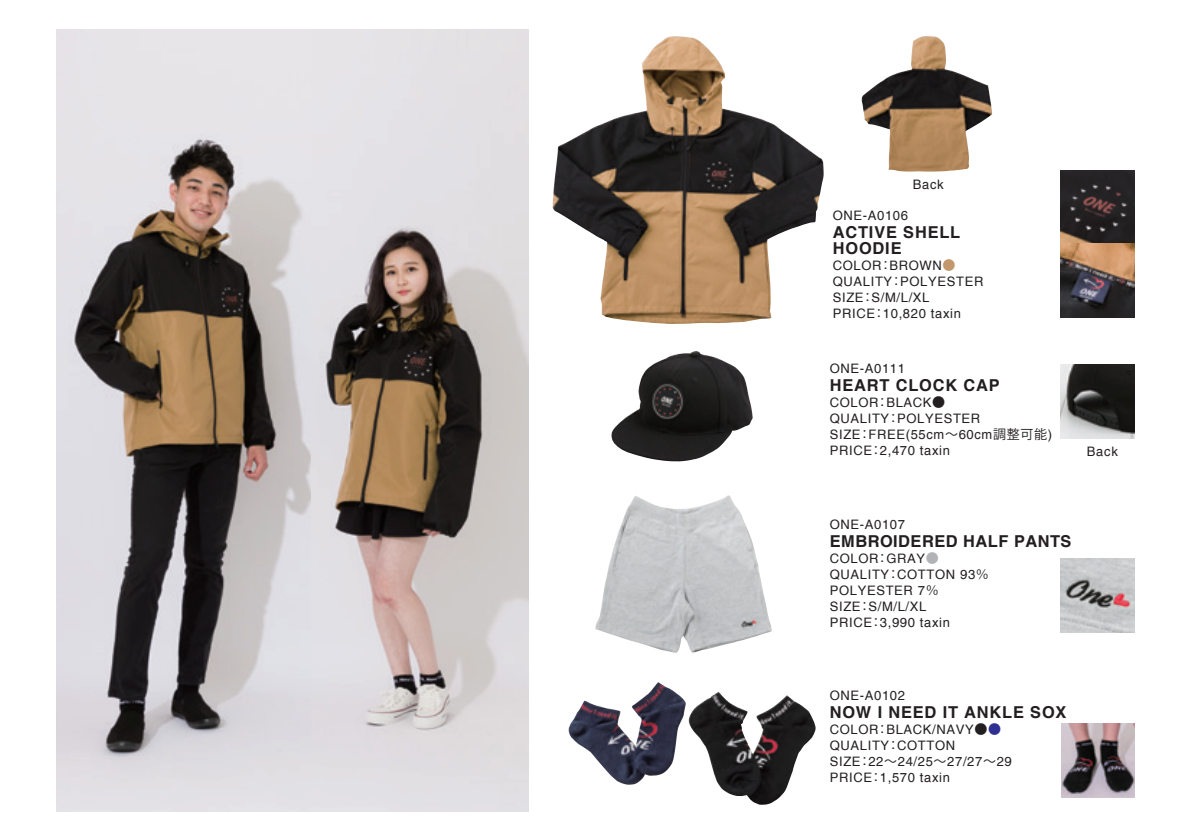
<style>
.page{position:relative;width:1191px;height:840px;background:#fff}
.page>*{position:absolute;margin:0;border:0;box-sizing:border-box;transform-origin:0 0}
.t1{font:700 16.4px/16px "Helvetica";letter-spacing:.05em;color:#231f20}
.t2{font:700 16.4px "Helvetica";letter-spacing:.03em;color:#231f20}
.t3{font:13px/16px "Helvetica";letter-spacing:.05em;color:#231f20}
.t4{font:13px "Koz Go Pr 6 N";color:#231f20}
.s1{font-family:"Koz Go Pr 6 N";color:#c3976d}
.s2{font-family:"Koz Go Pr 6 N"}
.s3{font-family:"Koz Go Pr 6 N";color:#b2b3b7}
.s4{font-family:"Koz Go Pr 6 N";color:#2e3092}
</style>
<div class="page">
<img style="left:861px;top:36px;width:131px;height:135px">
<img style="left:57px;top:30px;width:254px;height:781px">
<img style="left:311px;top:30px;width:217px;height:781px">
<img style="left:611px;top:351px;width:141px;height:110px">
<img style="left:552px;top:37px;width:271px;height:287px">
<img style="left:595px;top:495px;width:177px;height:157px">
<img style="left:1060px;top:170px;width:74px;height:147px">
<img style="left:1060px;top:365px;width:74px;height:73px">
<img style="left:568px;top:682px;width:118px;height:102px">
<img style="left:688px;top:692px;width:127px;height:112px">
<img style="left:1061px;top:723px;width:73px;height:74px">
<img style="left:1060px;top:558px;width:74px;height:73px">
<p class="t3" style="left:913px;top:177px;width:32px">Back</p>
<p class="t3" style="left:832px;top:207px;width:77px">ONE A- 0106</p>
<p class="t1" style="left:832px;top:224px;width:129px">ACTIVE SHELL<br>HOODIE</p>
<p class="t3" style="left:889px;top:257px;width:68px">BROWN<span class="s1">●</span></p>
<p class="t3" style="left:832px;top:257px;width:50px">COLOR</p>
<p class="t4" style="left:879px;top:258px;width:14px">：</p>
<p class="t3" style="left:871px;top:273px;width:60px;text-indent:-39px">QUALITY<br>S M/ L/ /XL</p>
<p class="t3" style="left:900px;top:273px;width:85px">POLYESTER</p>
<p class="t4" style="left:889px;top:274px;width:14px">：</p>
<p class="t3" style="left:832px;top:289px;width:32px">SIZE</p>
<p class="t4" style="left:861px;top:290px;width:14px">：</p>
<p class="t3" style="left:832px;top:305px;width:44px">PRICE</p>
<p class="t3" style="left:872px;top:305px;width:90px"><span class="s2">：</span>10,820 taxin</p>
<p class="t3" style="left:829px;top:360px;width:77px">ONE A- 0111</p>
<p class="t1" style="left:829px;top:377px;width:172px">HEART CLOCK CAP</p>
<p class="t3" style="left:886px;top:394px;width:60px">BLACK<span class="s2">●</span></p>
<p class="t3" style="left:829px;top:394px;width:50px">COLOR</p>
<p class="t4" style="left:876px;top:394px;width:14px">：</p>
<p class="t3" style="left:868px;top:410px;width:185px;text-indent:-39px">QUALITY<br>FREE(55cm<span class="s2">～</span>60cm<span class="s2">調整可能</span>(</p>
<p class="t3" style="left:897px;top:410px;width:85px">POLYESTER</p>
<p class="t4" style="left:886px;top:410px;width:14px">：</p>
<p class="t3" style="left:829px;top:426px;width:32px">SIZE</p>
<p class="t4" style="left:858px;top:426px;width:14px">：</p>
<p class="t3" style="left:829px;top:442px;width:44px">PRICE</p>
<p class="t3" style="left:869px;top:442px;width:82px"><span class="s2">：</span>2,470 taxin</p>
<p class="t3" style="left:1087px;top:443px;width:32px">Back</p>
<p class="t3" style="left:829px;top:516px;width:77px">ONE A- 0107</p>
<p class="t2" style="left:829px;top:531px;width:243px">EMBROIDERED HALF PANTS</p>
<p class="t3" style="left:886px;top:550px;width:54px">GRAY<span class="s3">●</span></p>
<p class="t3" style="left:829px;top:550px;width:50px">COLOR</p>
<p class="t4" style="left:876px;top:550px;width:14px">：</p>
<p class="t3" style="left:829px;top:566px;width:61px">QUALITY</p>
<p class="t3" style="left:829px;top:582px;width:111px">POLYESTER 7<span class="s2">％</span></p>
<p class="t3" style="left:868px;top:598px;width:60px">S M/ L/ /XL</p>
<p class="t3" style="left:897px;top:566px;width:93px">COTTON 93<span class="s2">％</span></p>
<p class="t4" style="left:886px;top:566px;width:14px">：</p>
<p class="t3" style="left:829px;top:598px;width:32px">SIZE</p>
<p class="t4" style="left:858px;top:598px;width:14px">：</p>
<p class="t3" style="left:829px;top:614px;width:44px">PRICE</p>
<p class="t3" style="left:869px;top:614px;width:82px"><span class="s2">：</span>3,990 taxin</p>
<p class="t3" style="left:829px;top:687px;width:77px">ONE A- 0102</p>
<p class="t1" style="left:829px;top:704px;width:238px">NOW I NEED IT ANKLE SOX</p>
<p class="t3" style="left:886px;top:721px;width:116px">BLACK/NAVY<span class="s2">●</span><span class="s4">●</span></p>
<p class="t3" style="left:829px;top:721px;width:50px">COLOR</p>
<p class="t4" style="left:876px;top:721px;width:14px">：</p>
<p class="t3" style="left:858px;top:737px;width:155px;text-indent:-28px">QUALITY<span class="s2">：</span>22<span class="s2">~</span>24/25<span class="s2">~</span>27/27<span class="s2">~</span>29</p>
<p class="t3" style="left:897px;top:737px;width:60px">COTTON</p>
<p class="t4" style="left:886px;top:737px;width:14px">：</p>
<p class="t3" style="left:829px;top:753px;width:32px">SIZE</p>
<p class="t3" style="left:829px;top:769px;width:44px">PRICE</p>
<p class="t3" style="left:869px;top:769px;width:82px"><span class="s2">：</span>1,570 taxin</p>
</div>
